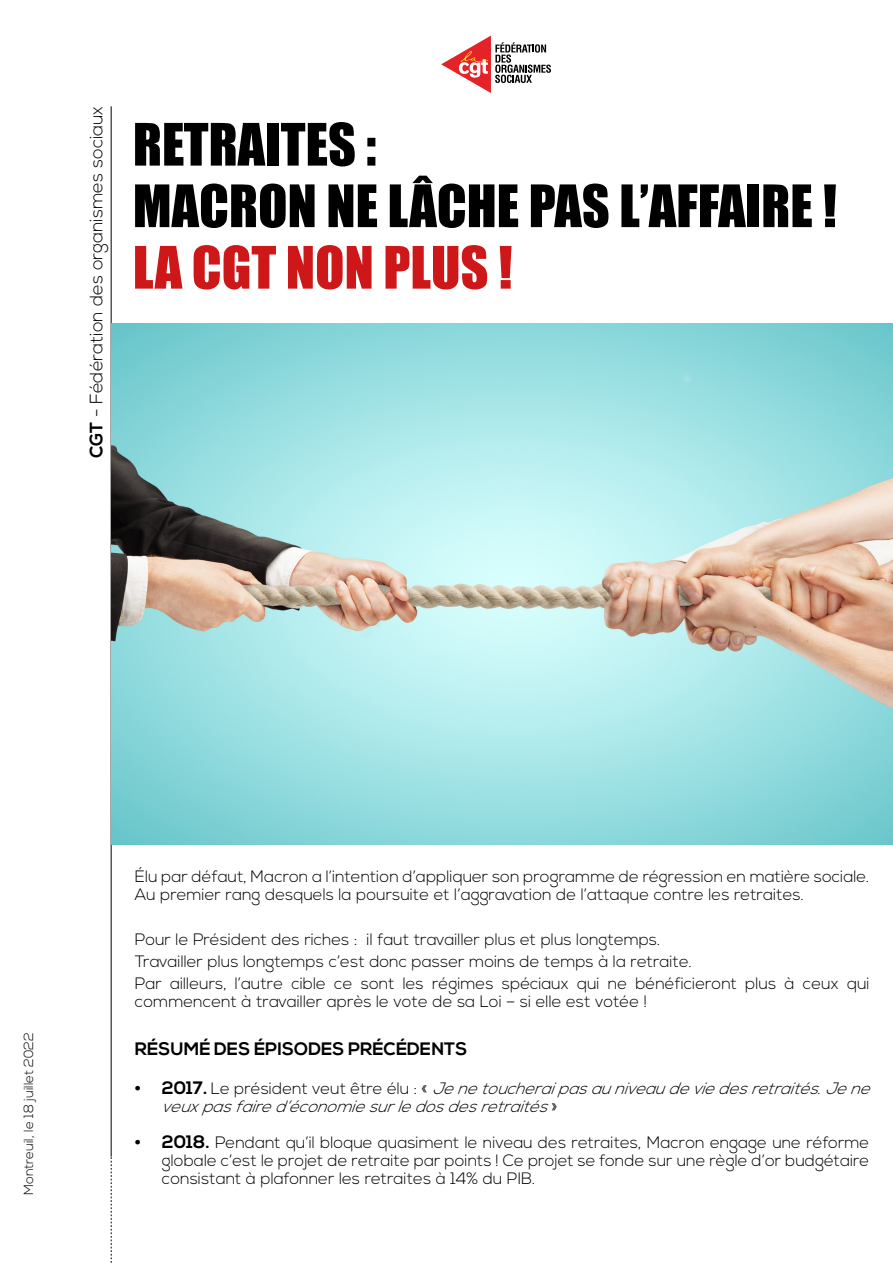
<style>
.page{position:relative;width:893px;height:1263px;background:#fff}
.page>*{position:absolute;margin:0;border:0;box-sizing:border-box;transform-origin:0 0}
.t1{font:54px/61.5px "Impact";color:#000}
.t2{font:54px "Impact";color:#cd1719}
.t3{font:300 18px "Nexa";color:#000}
.t4{font:700 18px "Nexa";color:#000}
.t5{font:300 16.5px/18px "Nexa";color:#000}
.t6{font:italic 300 16.5px/18px "Nexa";color:#000}
.t7{font:300 13.2px "Nexa";color:#000}
.s1{font-weight:700}
.s2{font-weight:700;font-style:normal;font-size:18px}
.s3{font-style:normal}
.s4{font-weight:700;font-size:18px}
</style>
<div class="page">
<hr style="left:111px;top:106px;width:1px;height:1051px;background:#000">
<svg style="left:111px;top:1157px;width:1px;height:106px"></svg>
<svg style="left:441px;top:36px;width:110px;height:57px"></svg>
<img style="left:111px;top:323px;width:782px;height:521px">
<p class="t3" style="left:86px;top:458px;width:353px;rotate:-90deg"><span class="s1">CGT</span> - Fédération des organismes sociaux</p>
<h1 class="t1" style="left:133px;top:112px;width:705px">RETRAITES :<br>MACRON NE LÂCHE PAS L’AFFAIRE !</h1>
<h1 class="t2" style="left:133px;top:226px;width:381px">LA CGT NON PLUS !</h1>
<p class="t7" style="left:21px;top:1195px;width:164px;rotate:-90deg">Montreuil, le 18 juillet 2022</p>
<p class="t5" style="left:135px;top:868px;width:736px">Élu par défaut, Macron a l’intention d’appliquer son programme de régression en matière sociale.<br>Au premier rang desquels la poursuite et l’aggravation de l’attaque contre les retraites.</p>
<p class="t5" style="left:135px;top:928px;width:736px;line-height:22.2px">Pour le Président des riches : il faut travailler plus et plus longtemps.<br>Travailler plus longtemps c’est donc passer moins de temps à la retraite.<br>Par ailleurs, l’autre cible ce sont les régimes spéciaux qui ne bénéficieront plus à ceux qui</p>
<p class="t5" style="left:135px;top:993px;width:513px">commencent à travailler après le vote de sa Loi – si elle est votée !</p>
<p class="t4" style="left:135px;top:1038px;width:334px">RÉSUMÉ DES ÉPISODES PRÉCÉDENTS</p>
<p class="t6" style="left:162px;top:1080px;width:716px;text-indent:-27px"><span class="s2">• 2 0 1 7 .</span> <span class="s3">L e p r é s i d e n t v e u t ê t r e é l u : «</span> Jenetoucheraipasauniveaudeviedesretraités.Jene veuxpasfaired’économiesurledosdesretraités<span class="s3">»</span></p>
<p class="t5" style="left:162px;top:1134px;width:709px;text-align:justify;text-indent:-27px"><span class="s4">• 2018.</span> Pendant qu’il bloque quasiment le niveau des retraites, Macron engage une réforme globale c’est le projet de retraite par points ! Ce projet se fonde sur une règle d’or budgétaire consistant à plafonner les retraites à 14% du PIB.</p>
</div>
